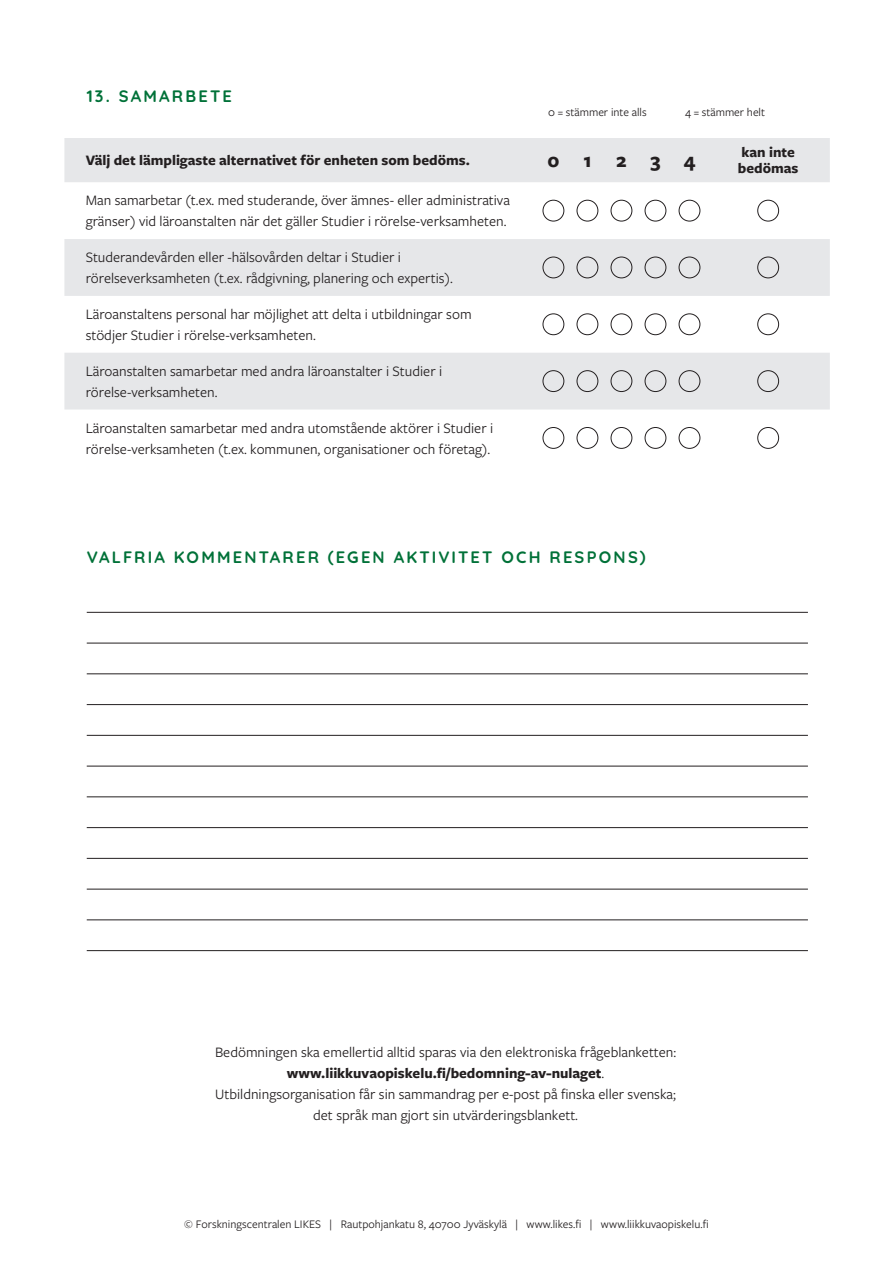
<style>
.page{position:relative;width:893px;height:1263px;background:#fff}
.page>*{position:absolute;margin:0;border:0;box-sizing:border-box;transform-origin:0 0}
.t1{font:700 21px "Freight Sans Pro";letter-spacing:1.135em;color:#231f20}
.t2{font:700 16.5px "Quicksand";letter-spacing:.13em;color:#007138}
.t3{font:15px/21px "Freight Sans Pro";color:#231f20}
.t4{font:700 15px/16.5px "Freight Sans Pro";color:#231f20}
.t5{font:12px "Freight Sans Pro";color:#231f20}
.s1{font-weight:700}
</style>
<div class="page">
<hr style="left:87px;top:612px;width:721px;height:1px;background:#231f20">
<hr style="left:87px;top:796px;width:721px;height:1px;background:#231f20">
<hr style="left:87px;top:643px;width:721px;height:1px;background:#231f20">
<hr style="left:87px;top:827px;width:721px;height:1px;background:#231f20">
<hr style="left:87px;top:735px;width:721px;height:1px;background:#231f20">
<hr style="left:87px;top:920px;width:721px;height:1px;background:#231f20">
<hr style="left:87px;top:766px;width:721px;height:1px;background:#231f20">
<hr style="left:87px;top:950px;width:721px;height:1px;background:#231f20">
<hr style="left:87px;top:673px;width:721px;height:1px;background:#231f20">
<hr style="left:87px;top:858px;width:721px;height:1px;background:#231f20">
<hr style="left:87px;top:704px;width:721px;height:1px;background:#231f20">
<hr style="left:87px;top:889px;width:721px;height:1px;background:#231f20">
<svg style="left:64px;top:138px;width:766px;height:271px;fill:#e6e7e9"></svg>
<div style="left:543px;top:200px;width:21px;height:21px;border:1px solid #231f20;border-radius:50%"></div>
<div style="left:577px;top:200px;width:21px;height:21px;border:1px solid #231f20;border-radius:50%"></div>
<div style="left:611px;top:200px;width:21px;height:21px;border:1px solid #231f20;border-radius:50%"></div>
<div style="left:645px;top:200px;width:21px;height:21px;border:1px solid #231f20;border-radius:50%"></div>
<div style="left:679px;top:200px;width:21px;height:21px;border:1px solid #231f20;border-radius:50%"></div>
<div style="left:757px;top:200px;width:22px;height:21px;border:1px solid #231f20;border-radius:50%"></div>
<div style="left:543px;top:257px;width:21px;height:21px;border:1px solid #231f20;border-radius:50%"></div>
<div style="left:577px;top:257px;width:21px;height:21px;border:1px solid #231f20;border-radius:50%"></div>
<div style="left:611px;top:257px;width:21px;height:21px;border:1px solid #231f20;border-radius:50%"></div>
<div style="left:645px;top:257px;width:21px;height:21px;border:1px solid #231f20;border-radius:50%"></div>
<div style="left:679px;top:257px;width:21px;height:21px;border:1px solid #231f20;border-radius:50%"></div>
<div style="left:757px;top:257px;width:22px;height:21px;border:1px solid #231f20;border-radius:50%"></div>
<div style="left:543px;top:314px;width:21px;height:21px;border:1px solid #231f20;border-radius:50%"></div>
<div style="left:577px;top:314px;width:21px;height:21px;border:1px solid #231f20;border-radius:50%"></div>
<div style="left:611px;top:314px;width:21px;height:21px;border:1px solid #231f20;border-radius:50%"></div>
<div style="left:645px;top:314px;width:21px;height:21px;border:1px solid #231f20;border-radius:50%"></div>
<div style="left:679px;top:314px;width:21px;height:21px;border:1px solid #231f20;border-radius:50%"></div>
<div style="left:757px;top:314px;width:22px;height:21px;border:1px solid #231f20;border-radius:50%"></div>
<div style="left:543px;top:370px;width:21px;height:22px;border:1px solid #231f20;border-radius:50%"></div>
<div style="left:577px;top:370px;width:21px;height:22px;border:1px solid #231f20;border-radius:50%"></div>
<div style="left:611px;top:370px;width:21px;height:22px;border:1px solid #231f20;border-radius:50%"></div>
<div style="left:645px;top:370px;width:21px;height:22px;border:1px solid #231f20;border-radius:50%"></div>
<div style="left:679px;top:370px;width:21px;height:22px;border:1px solid #231f20;border-radius:50%"></div>
<div style="left:757px;top:370px;width:22px;height:22px;border:1px solid #231f20;border-radius:50%"></div>
<div style="left:543px;top:427px;width:21px;height:22px;border:1px solid #231f20;border-radius:50%"></div>
<div style="left:577px;top:427px;width:21px;height:22px;border:1px solid #231f20;border-radius:50%"></div>
<div style="left:611px;top:427px;width:21px;height:22px;border:1px solid #231f20;border-radius:50%"></div>
<div style="left:645px;top:427px;width:21px;height:22px;border:1px solid #231f20;border-radius:50%"></div>
<div style="left:679px;top:427px;width:21px;height:22px;border:1px solid #231f20;border-radius:50%"></div>
<div style="left:757px;top:427px;width:22px;height:22px;border:1px solid #231f20;border-radius:50%"></div>
<p class="t2" style="left:87px;top:82px;width:147px">13. SAMARBETE</p>
<p class="t5" style="left:548px;top:104px;width:100px">0 = stämmer inte alls</p>
<p class="t5" style="left:685px;top:104px;width:82px">4 = stämmer helt</p>
<p class="t4" style="left:86px;top:151px;width:386px">Välj det lämpligaste alternativet för enheten som bedöms.</p>
<h1 class="t1" style="left:547px;top:146px;width:150px">01234</h1>
<p class="t4" style="left:738px;top:143px;width:62px">kan inte bedömas</p>
<p class="t3" style="left:86px;top:189px;width:426px">Man samarbetar (t.ex. med studerande, över ämnes- eller administrativa gränser) vid läroanstalten när det gäller Studier i rörelse-verksamheten.</p>
<p class="t3" style="left:86px;top:246px;width:369px">Studerandevården eller -hälsovården deltar i Studier i rörelseverksamheten (t.ex. rådgivning, planering och expertis).</p>
<p class="t3" style="left:86px;top:303px;width:387px">Läroanstaltens personal har möjlighet att delta i utbildningar som stödjer Studier i rörelse-verksamheten.</p>
<p class="t3" style="left:86px;top:360px;width:358px">Läroanstalten samarbetar med andra läroanstalter i Studier i rörelse-verksamheten.</p>
<p class="t3" style="left:86px;top:417px;width:409px">Läroanstalten samarbetar med andra utomstående aktörer i Studier i rörelse-verksamheten (t.ex. kommunen, organisationer och företag).</p>
<p class="t2" style="left:87px;top:543px;width:560px">VALFRIA KOMMENTARER (EGEN AKTIVITET OCH RESPONS)</p>
<p class="t3" style="left:215px;top:1041px;width:463px;text-align:center">Bedömningen ska emellertid alltid sparas via den elektroniska frågeblanketten: <span class="s1">www.liikkuvaopiskelu.fi/bedomning-av-nulaget</span>.<br>Utbildningsorganisation får sin sammandrag per e-post på finska eller svenska; det språk man gjort sin utvärderingsblankett.</p>
<p class="t5" style="left:184px;top:1216px;width:526px">© Forskningscentralen LIKES | Rautpohjankatu 8, 40700 Jyväskylä | www.likes.fi | www.liikkuvaopiskelu.fi</p>
</div>
